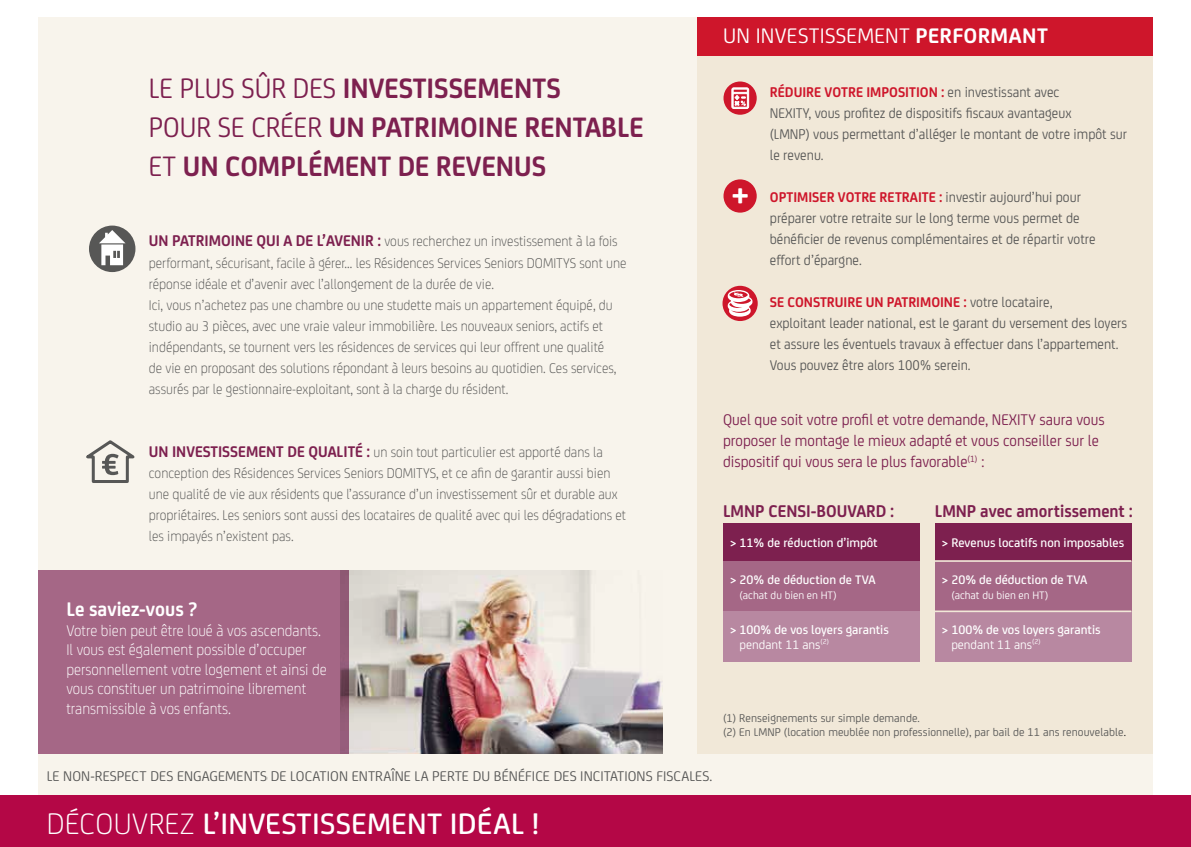
<style>
.page{position:relative;width:1191px;height:847px;background:#fff}
.page>*{position:absolute;margin:0;border:0;box-sizing:border-box;transform-origin:0 0}
.t1{font:500 31.5px "Nexity";letter-spacing:.01em;color:#fff}
.t2{font:700 31.5px "Nexity";color:#fff}
.t3{font:700 30px/39px "Nexity";color:#7d204f;scale:.95 1}
.t4{font:22.5px "Nexity";letter-spacing:.015em;color:#fff}
.t5{font:700 21px "Nexity";color:#fff;scale:.95 1}
.t6{font:700 18.15px "Nexity";color:#7d204f;scale:.95 1}
.t7{font:300 16.5px/19.5px "Nexity";color:#fff;scale:.95 1}
.t8{font:16.5px/21px "Nexity";color:#7d204f;scale:.95 1}
.t9{font:300 15px/21px "Nexity";color:#575756;scale:.95 1}
.t10{font:15px/21px "Nexity";color:#575756;scale:.95 1}
.t11{font:15px "Nexity";color:#575756}
.t12{font:500 13.2px/14.9px "Nexity";color:#fff}
.t13{font:12px/14.4px "Nexity";letter-spacing:.005em;color:#575756}
.t14{font:11.55px "Nexity";color:#fff}
.s1{font-weight:400}
.s2{font-weight:700;font-size:16.5px;color:#7d204f}
.s3{font-weight:300}
.s4{font-weight:700}
.s5{font-weight:700;color:#ce162b}
.s6{color:#1d1d1b}
</style>
<div class="page">
<div style="left:38px;top:17px;width:1114px;height:829px;background:#f8f4ec"></div>
<div style="left:0;top:795px;width:1191px;height:51px;background:#b40746"></div>
<div style="left:697px;top:17px;width:455px;height:736px;background:#f1e8d8"></div>
<div style="left:89px;top:225px;width:46px;height:47px;background:#575756;border-radius:50%"></div>
<svg style="left:99px;top:230px;width:26px;height:35px"></svg>
<svg style="left:86px;top:440px;width:48px;height:43px"></svg>
<svg style="left:722px;top:286px;width:35px;height:35px"></svg>
<svg style="left:727px;top:290px;width:25px;height:26px"></svg>
<div style="left:723px;top:179px;width:33px;height:33px;background:#ce162b;border-radius:50%"></div>
<div style="left:697px;top:17px;width:455px;height:38px;background:#ce162b"></div>
<div style="left:723px;top:81px;width:33px;height:34px;background:#ce162b;border-radius:50%"></div>
<svg style="left:731px;top:87px;width:18px;height:22px"></svg>
<div style="left:723px;top:523px;width:196px;height:37px;background:#7d204f"></div>
<div style="left:723px;top:560px;width:196px;height:51px;background:#a56786"></div>
<div style="left:723px;top:611px;width:196px;height:50px;background:#b888a1"></div>
<div style="left:934px;top:523px;width:197px;height:37px;background:#7d204f"></div>
<div style="left:934px;top:560px;width:197px;height:51px;background:#a56786"></div>
<div style="left:934px;top:611px;width:197px;height:50px;background:#b888a1"></div>
<hr style="left:934px;top:560px;width:197px;height:1px;background:#f1e8d8">
<hr style="left:934px;top:610px;width:197px;height:2px;background:#f1e8d8">
<div style="left:38px;top:570px;width:311px;height:183px;background:#a56786"></div>
<img style="left:340px;top:570px;width:322px;height:183px">
<h2 class="t3" style="left:149px;top:66px;width:522px"><span class="s1">LE PLUS SÛR DES</span> INVESTISSEMENTS<br><span class="s1">POUR SE CRÉER</span> UN PATRIMOINE RENTABLE<br><span class="s1">ET</span> UN COMPLÉMENT DE REVENUS</h2>
<p class="t9" style="left:149px;top:230px;width:504px"><span class="s2">UN PATRIMOINE QUI A DE L’AVENIR :</span> vous recherchez un investissement à la fois performant, sécurisant, facile à gérer… les Résidences Services Seniors DOMITYS sont une réponse idéale et d’avenir avec l’allongement de la durée de vie.<br>Ici, vous n’achetez pas une chambre ou une studette mais un appartement équipé, du studio au 3 pièces, avec une vraie valeur immobilière. Les nouveaux seniors, actifs et indépendants, se tournent vers les résidences de services qui leur offrent une qualité<br>de vie en proposant des solutions répondant à leurs besoins au quotidien. Ces services, assurés par le gestionnaire-exploitant, sont à la charge du résident.</p>
<p class="t9" style="left:149px;top:440px;width:504px"><span class="s2">UN INVESTISSEMENT DE QUALITÉ :</span> un soin tout particulier est apporté dans la conception des Résidences Services Seniors DOMITYS, et ce afin de garantir aussi bien une qualité de vie aux résidents que l’assurance d’un investissement sûr et durable aux propriétaires. Les seniors sont aussi des locataires de qualité avec qui les dégradations et les impayés n’existent pas.</p>
<h3 class="t5" style="left:66px;top:593px;width:139px">Le saviez-vous ?</h3>
<p class="t7" style="left:66px;top:619px;width:276px">Votre bien peut être loué à vos ascendants.<br>Il vous est également possible d’occuper personnellement votre logement et ainsi de vous constituer un patrimoine librement transmissible à vos enfants.</p>
<p class="t11" style="left:47px;top:764px;width:667px">LE NON-RESPECT DES ENGAGEMENTS DE LOCATION ENTRAÎNE LA PERTE DU BÉNÉFICE DES INCITATIONS FISCALES.</p>
<h1 class="t1" style="left:47px;top:800px;width:493px"><span class="s3">DÉCOUVREZ</span> L’INVESTISSEMENT IDÉAL !</h1>
<h3 class="t4" style="left:723px;top:20px;width:326px">UN INVESTISSEMENT <span class="s4">PERFORMANT</span></h3>
<h1 class="t2" style="left:731px;top:169px;width:19px">+</h1>
<p class="t10" style="left:770px;top:81px;width:377px"><span class="s5">RÉDUIRE VOTRE IMPOSITION :</span> en investissant avec<br>NEXITY, vous profitez de dispositifs fiscaux avantageux<br>(LMNP) vous permettant d’alléger le montant de votre impôt sur le revenu.</p>
<p class="t10" style="left:770px;top:186px;width:344px"><span class="s5">OPTIMISER VOTRE RETRAITE :</span> investir aujourd’hui pour préparer votre retraite sur le long terme vous permet de bénéficier de revenus complémentaires et de répartir votre effort d’épargne.</p>
<p class="t10" style="left:770px;top:291px;width:377px"><span class="s5">SE CONSTRUIRE UN PATRIMOINE :</span> votre locataire,<br>exploitant leader national, est le garant du versement des loyers et assure les éventuels travaux à effectuer dans l’appartement.<br>Vous pouvez être alors 100% serein.</p>
<p class="t8" style="left:723px;top:408px;width:403px">Quel que soit votre profil et votre demande, NEXITY saura vous proposer le montage le mieux adapté et vous conseiller sur le dispositif qui vous sera le plus favorable<sup>(1)</sup> :</p>
<p class="t6" style="left:723px;top:497px;width:182px">LMNP CENSI-BOUVARD :</p>
<p class="t12" style="left:729px;top:534px;width:149px">&gt; 11% de réduction d’impôt</p>
<p class="t12" style="left:729px;top:570px;width:147px">&gt; 20% de déduction de TVA</p>
<p class="t14" style="left:739px;top:586px;width:99px">(achat du bien en HT)</p>
<p class="t12" style="left:739px;top:621px;width:151px;text-indent:-10px">&gt; 100% de vos loyers garantis <span class="s1">pendant 11 ans</span><sup>(2)</sup></p>
<p class="t6" style="left:934px;top:497px;width:210px">LMNP avec amortissement :</p>
<p class="t12" style="left:941px;top:534px;width:184px">&gt; Revenus locatifs non imposables</p>
<p class="t12" style="left:941px;top:570px;width:147px">&gt; 20% de déduction de TVA</p>
<p class="t14" style="left:951px;top:586px;width:99px">(achat du bien en HT)</p>
<p class="t12" style="left:951px;top:621px;width:151px;text-indent:-10px">&gt; 100% de vos loyers garantis <span class="s1">pendant 11 ans</span><sup>(2)</sup></p>
<p class="t13" style="left:723px;top:709px;width:404px">(1) Renseignements sur simple demande.<br>(2) En LMNP (location meublée non professionnelle), par bail de 11 ans renouvelable<span class="s6">.</span></p>
</div>
